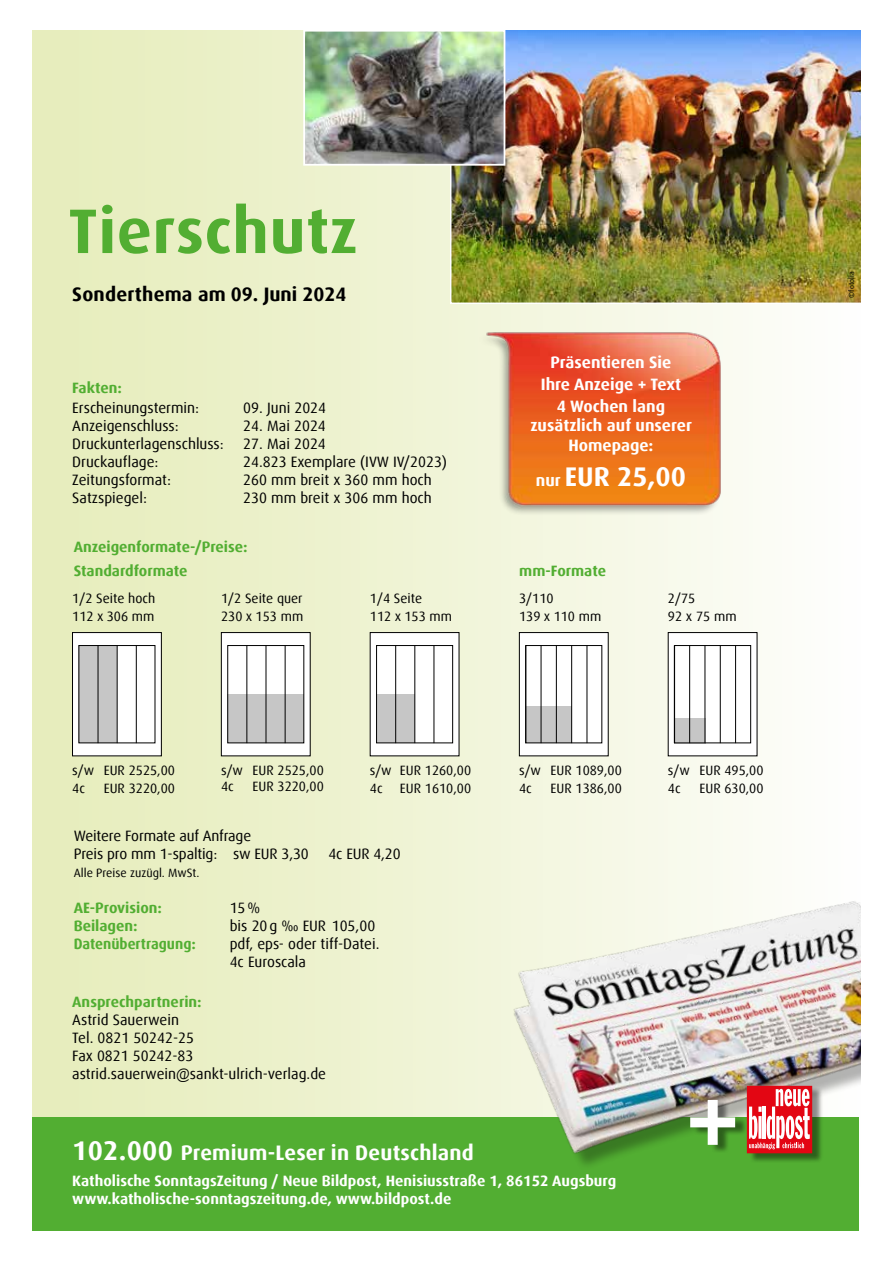
<style>
.page{position:relative;width:893px;height:1263px;background:#fff}
.page>*{position:absolute;margin:0;border:0;box-sizing:border-box;transform-origin:0 0}
.t1{font:700 63px "Dax Offc Pro";letter-spacing:.01em;color:#52ae32}
.t2{font:700 27px "Dax Offc Pro";color:#fff}
.t3{font:700 21px "Dax Offc Pro";letter-spacing:.01em;color:#fff}
.t4{font:700 19.5px "Dax Offc Pro";letter-spacing:.01em;color:#000}
.t5{font:700 16.5px/21.9px "Dax Offc Pro";color:#fff;text-align:center}
.t6{font:15px/18px "Dax Offc Pro";color:#000}
.t7{font:700 15px/18px "Dax Offc Pro";color:#fff}
.t8{font:700 15px/24.3px "Dax Offc Pro";color:#52ae32}
.t9{font:700 15px "Dax Offc Pro";color:#52ae32;scale:.95 1}
.t10{font:13.5px/18px "Dax Offc Pro";color:#000}
.t11{font:12px "Dax Offc Pro";color:#000}
.t12{font:7.5px "Dax Offc Pro";letter-spacing:-.005em;color:#000}
.s1{font-size:16.5px}
.s2{font-size:27px}
</style>
<div class="page">
<div style="left:30px;top:26px;width:833px;height:1161px;background:linear-gradient(to right,#e5ecb8,#fcfcfa)"></div>
<div style="left:30px;top:1118px;width:829px;height:124px;background:#52ae32"></div>
<img style="left:489px;top:884px;width:372px;height:303px">
<div style="left:73px;top:632px;width:88px;height:124px;background:#fff"></div>
<div style="left:72px;top:632px;width:90px;height:124px;border:1px solid #000"></div>
<div style="left:221px;top:632px;width:89px;height:124px;background:#fff"></div>
<div style="left:221px;top:632px;width:89px;height:124px;border:1px solid #000"></div>
<div style="left:370px;top:632px;width:89px;height:124px;background:#fff"></div>
<div style="left:79px;top:645px;width:38px;height:98px;background:#c6c6c6"></div>
<div style="left:228px;top:694px;width:76px;height:49px;background:#c6c6c6"></div>
<div style="left:376px;top:694px;width:38px;height:49px;background:#c6c6c6"></div>
<hr style="left:247px;top:645px;width:1px;height:98px;background:#000">
<hr style="left:266px;top:645px;width:1px;height:98px;background:#000">
<hr style="left:285px;top:645px;width:1px;height:98px;background:#000">
<div style="left:668px;top:632px;width:89px;height:124px;background:#fff"></div>
<div style="left:675px;top:719px;width:31px;height:25px;background:#c6c6c6"></div>
<div style="left:519px;top:632px;width:89px;height:124px;background:#fff"></div>
<div style="left:519px;top:632px;width:89px;height:124px;border:1px solid #000"></div>
<div style="left:526px;top:706px;width:46px;height:37px;background:#c6c6c6"></div>
<div style="left:674px;top:645px;width:77px;height:98px;border:1px solid #000"></div>
<hr style="left:689px;top:645px;width:1px;height:98px;background:#000">
<hr style="left:705px;top:645px;width:1px;height:98px;background:#000">
<hr style="left:720px;top:645px;width:1px;height:98px;background:#000">
<hr style="left:735px;top:645px;width:1px;height:98px;background:#000">
<hr style="left:525px;top:645px;width:1px;height:98px;background:#000">
<hr style="left:541px;top:645px;width:1px;height:98px;background:#000">
<hr style="left:556px;top:645px;width:1px;height:98px;background:#000">
<hr style="left:571px;top:645px;width:1px;height:98px;background:#000">
<hr style="left:587px;top:645px;width:1px;height:98px;background:#000">
<hr style="left:98px;top:645px;width:1px;height:98px;background:#000">
<hr style="left:117px;top:645px;width:1px;height:98px;background:#000">
<hr style="left:136px;top:645px;width:1px;height:98px;background:#000">
<div style="left:227px;top:645px;width:77px;height:98px;border:1px solid #000"></div>
<hr style="left:395px;top:645px;width:1px;height:98px;background:#000">
<hr style="left:415px;top:645px;width:1px;height:98px;background:#000">
<hr style="left:434px;top:645px;width:1px;height:98px;background:#000">
<div style="left:376px;top:645px;width:77px;height:98px;border:1px solid #000"></div>
<img style="left:453px;top:30px;width:408px;height:271px">
<img style="left:306px;top:33px;width:196px;height:130px">
<div style="left:303px;top:30px;width:202px;height:136px;border:2px solid #fff"></div>
<div style="left:749px;top:1086px;width:74px;height:77px;background:#000;opacity:.45"></div>
<div style="left:747px;top:1086px;width:65px;height:66px;background:#e30613"></div>
<svg style="left:749px;top:1089px;width:61px;height:60px"></svg>
<div style="left:747px;top:1086px;width:65px;height:67px;border:1px solid #e30613"></div>
<div style="left:693px;top:1099px;width:54px;height:54px;background:#000;opacity:.45"></div>
<svg style="left:690px;top:1100px;width:45px;height:45px"></svg>
<img style="left:480px;top:313px;width:267px;height:220px">
<div style="left:0;top:1231px;width:893px;height:32px;background:#fff"></div>
<div style="left:0;top:0;width:32px;height:1263px;background:#fff"></div>
<div style="left:0;top:0;width:893px;height:30px;background:#fff"></div>
<div style="left:861px;top:0;width:32px;height:1263px;background:#fff"></div>
<h1 class="t1" style="left:68px;top:190px;width:291px">Tierschutz</h1>
<h3 class="t4" style="left:72px;top:282px;width:276px">Sonderthema am 09. Juni 2024</h3>
<p class="t8" style="left:72px;top:375px;width:51px">Fakten:</p>
<p class="t6" style="left:72px;top:399px;width:128px">Erscheinungstermin:</p>
<p class="t6" style="left:243px;top:399px;width:84px">09. Juni 2024</p>
<p class="t6" style="left:72px;top:417px;width:108px">Anzeigenschluss:</p>
<p class="t6" style="left:243px;top:417px;width:84px">24. Mai 2024</p>
<p class="t6" style="left:72px;top:435px;width:153px">Druckunterlagenschluss:</p>
<p class="t6" style="left:243px;top:435px;width:84px">27. Mai 2024</p>
<p class="t6" style="left:72px;top:453px;width:88px">Druckauflage:</p>
<p class="t6" style="left:243px;top:453px;width:205px">24.823 Exemplare (IVW IV/2023)</p>
<p class="t6" style="left:72px;top:471px;width:100px">Zeitungsformat:</p>
<p class="t6" style="left:243px;top:471px;width:190px">260 mm breit x 360 mm hoch</p>
<p class="t6" style="left:72px;top:489px;width:76px">Satzspiegel:</p>
<p class="t6" style="left:243px;top:489px;width:190px">230 mm breit x 306 mm hoch</p>
<p class="t8" style="left:74px;top:535px;width:175px">Anzeigenformate-/Preise:<br>Standardformate</p>
<p class="t10" style="left:72px;top:589px;width:85px">1/2 Seite hoch<br>112 x 306 mm</p>
<p class="t10" style="left:221px;top:589px;width:84px">1/2 Seite quer<br>230 x 153 mm</p>
<p class="t10" style="left:370px;top:589px;width:84px">1/4 Seite<br>112 x 153 mm</p>
<p class="t5" style="left:541px;top:351px;width:142px">Präsentieren Sie<br>Ihre Anzeige + Text<br>4 Wochen lang</p>
<p class="t5" style="left:530px;top:416px;width:163px;line-height:19.8px">zusätzlich auf unserer<br>Homepage:</p>
<h2 class="t2" style="left:536px;top:459px;width:152px"><span class="s1">nur</span> EUR 25,00</h2>
<p class="t8" style="left:519px;top:559px;width:88px">mm-Formate</p>
<p class="t10" style="left:519px;top:589px;width:84px">3/110<br>139 x 110 mm</p>
<p class="t10" style="left:668px;top:589px;width:70px">2/75<br>92 x 75 mm</p>
<p class="t10" style="left:72px;top:761px;width:104px">s/w EUR 2525,00<br>4c</p>
<p class="t10" style="left:104px;top:779px;width:73px">EUR 3220,00</p>
<p class="t10" style="left:221px;top:762px;width:104px;line-height:16.2px">s/w EUR 2525,00<br>4c</p>
<p class="t10" style="left:253px;top:777px;width:73px">EUR 3220,00</p>
<p class="t10" style="left:370px;top:761px;width:103px">s/w EUR 1260,00<br>4c</p>
<p class="t10" style="left:400px;top:779px;width:73px">EUR 1610,00</p>
<p class="t6" style="left:74px;top:827px;width:237px">Weitere Formate auf Anfrage<br>Preis pro mm 1-spaltig: sw EUR 3,30</p>
<p class="t6" style="left:329px;top:845px;width:74px">4c EUR 4,20</p>
<p class="t11" style="left:74px;top:865px;width:127px">Alle Preise zuzügl. MwSt.</p>
<p class="t8" style="left:74px;top:896px;width:90px">AE-Provision:</p>
<p class="t6" style="left:230px;top:899px;width:32px">15%</p>
<p class="t8" style="left:74px;top:914px;width:65px">Beilagen:</p>
<p class="t6" style="left:230px;top:917px;width:147px">bis 20g ‰ EUR 105,00</p>
<p class="t9" style="left:74px;top:934px;width:130px">Datenübertragung:</p>
<p class="t6" style="left:230px;top:935px;width:151px">pdf, eps- oder tiff-Datei.<br>4c Euroscala</p>
<p class="t8" style="left:72px;top:989px;width:131px">Ansprechpartnerin:</p>
<p class="t6" style="left:72px;top:1011px;width:255px">Astrid Sauerwein<br>Tel. 0821 50242-25<br>Fax 0821 50242-83 astrid.sauerwein@sankt-ulrich-verlag.de</p>
<p class="t10" style="left:519px;top:761px;width:104px">s/w EUR 1089,00<br>4c</p>
<p class="t10" style="left:551px;top:779px;width:73px">EUR 1386,00</p>
<p class="t10" style="left:668px;top:761px;width:97px">s/w EUR 495,00<br>4c</p>
<p class="t10" style="left:699px;top:779px;width:66px">EUR 630,00</p>
<h3 class="t3" style="left:72px;top:1139px;width:403px"><span class="s2">102.000</span> Premium-Leser in Deutschland</h3>
<p class="t7" style="left:72px;top:1172px;width:545px">Katholische SonntagsZeitung / Neue Bildpost, Henisiusstraße 1, 86152 Augsburg www.katholische-sonntagszeitung.de, www.bildpost.de</p>
<p class="t12" style="left:847px;top:298px;width:27px;rotate:-90deg">©fotolia</p>
</div>
